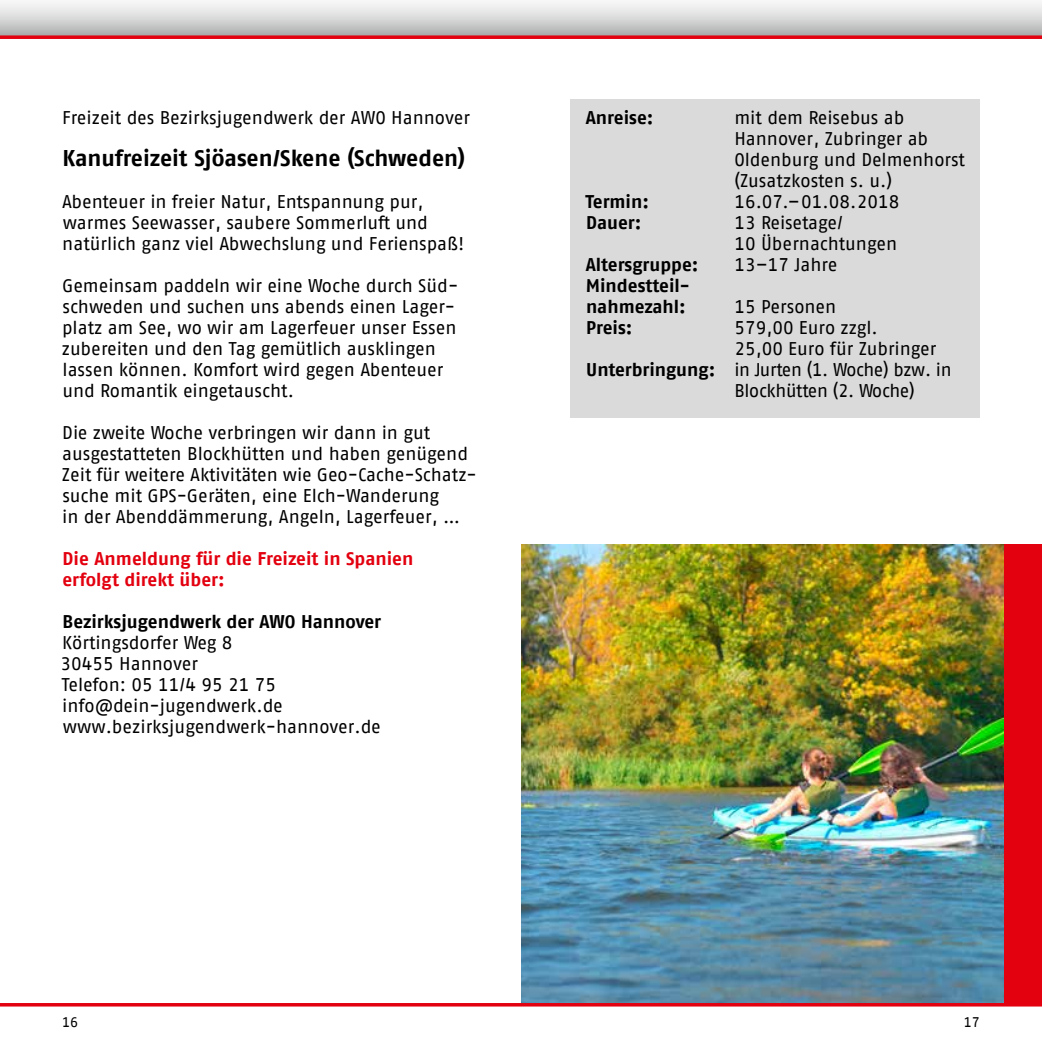
<style>
.page{position:relative;width:1042px;height:1042px;background:#fff}
.page>*{position:absolute;margin:0;border:0;box-sizing:border-box;transform-origin:0 0}
.t1{font:700 22.75px "AWO Fago Office";color:#000}
.t2{font:18.38px/21px "AWO Fago Office";color:#000}
.t3{font:700 18.38px/21px "AWO Fago Office";color:#000}
.t4{font:700 18.38px/21px "AWO Fago Office";color:#e3000f}
.t5{font:14px "AWO Fago Office";color:#000}
.s1{font-weight:700}
</style>
<div class="page">
<img style="left:521px;top:544px;width:484px;height:459px">
<div style="left:1005px;top:544px;width:37px;height:461px;background:#e3000f"></div>
<div style="left:570px;top:99px;width:410px;height:319px;background:#dadada"></div>
<svg style="left:0;top:3px;width:1042px;height:32px;background:#d4d4d5"></svg>
<svg style="left:0;top:35px;width:1042px;height:4px;background:#dc1522"></svg>
<hr style="left:0;top:1003px;width:1042px;height:3px;background:#e3000f">
<p class="t2" style="left:62px;top:107px;width:409px">Freizeit des Bezirksjugendwerk der AWO Hannover</p>
<p class="t1" style="left:62px;top:145px;width:404px">Kanufreizeit Sjöasen/Skene (Schweden)</p>
<p class="t2" style="left:62px;top:191px;width:404px">Abenteuer in freier Natur, Entspannung pur, warmes Seewasser, saubere Sommerluft und natürlich ganz viel Abwechslung und Ferienspaß!</p>
<p class="t2" style="left:62px;top:275px;width:398px">Gemeinsam paddeln wir eine Woche durch Süd&shy;schweden und suchen uns abends einen Lager&shy;platz am See, wo wir am Lagerfeuer unser Essen zubereiten und den Tag gemütlich ausklingen lassen können. Komfort wird gegen Abenteuer und Romantik eingetauscht.</p>
<p class="t2" style="left:62px;top:422px;width:416px">Die zweite Woche verbringen wir dann in gut ausgestatteten Blockhütten und haben genügend Zeit für weitere Aktivitäten wie Geo-Cache-Schatz&shy;suche mit GPS-Geräten, eine Elch-Wanderung<br>in der Abenddämmerung, Angeln, Lagerfeuer, …</p>
<p class="t4" style="left:62px;top:548px;width:352px">Die Anmeldung für die Freizeit in Spanien erfolgt direkt über:</p>
<p class="t3" style="left:63px;top:611px;width:320px">Bezirksjugendwerk der AWO Hannover</p>
<p class="t2" style="left:61px;top:632px;width:322px">Körtingsdorfer Weg 8<br>30455 Hannover<br>Telefon: 05 11/4 95 21 75 info@dein-jugendwerk.de www.bezirksjugendwerk-hannover.de</p>
<p class="t3" style="left:586px;top:107px;width:69px">Anreise:</p>
<p class="t2" style="left:734px;top:107px;width:232px">mit dem Reisebus ab<br>Hannover, Zubringer ab<br>Oldenburg und Delmenhorst (Zusatzkosten s. u.)</p>
<p class="t3" style="left:585px;top:191px;width:65px">Termin:</p>
<p class="t2" style="left:734px;top:191px;width:167px">16.07.–01.08.2018</p>
<p class="t3" style="left:586px;top:212px;width:57px">Dauer:</p>
<p class="t2" style="left:734px;top:212px;width:164px">13 Reisetage/<br>10 Übernachtungen</p>
<p class="t3" style="left:586px;top:254px;width:114px">Altersgruppe:</p>
<p class="t2" style="left:734px;top:254px;width:104px">13–17 Jahre</p>
<p class="t3" style="left:586px;top:275px;width:105px">Mindestteil&shy;nahmezahl:</p>
<p class="t2" style="left:734px;top:296px;width:103px">15 Personen</p>
<p class="t3" style="left:586px;top:317px;width:48px">Preis:</p>
<p class="t2" style="left:734px;top:317px;width:145px">579,00 Euro zzgl.</p>
<p class="t2" style="left:734px;top:338px;width:204px">25,00 Euro für Zubringer</p>
<p class="t2" style="left:586px;top:359px;width:367px"><span class="s1">Unterbringung:</span> in Jurten (1. Woche) bzw. in</p>
<p class="t2" style="left:734px;top:380px;width:182px">Blockhütten (2. Woche)</p>
<p class="t5" style="left:62px;top:1014px;width:18px">16</p>
<p class="t5" style="left:963px;top:1014px;width:18px">17</p>
</div>
